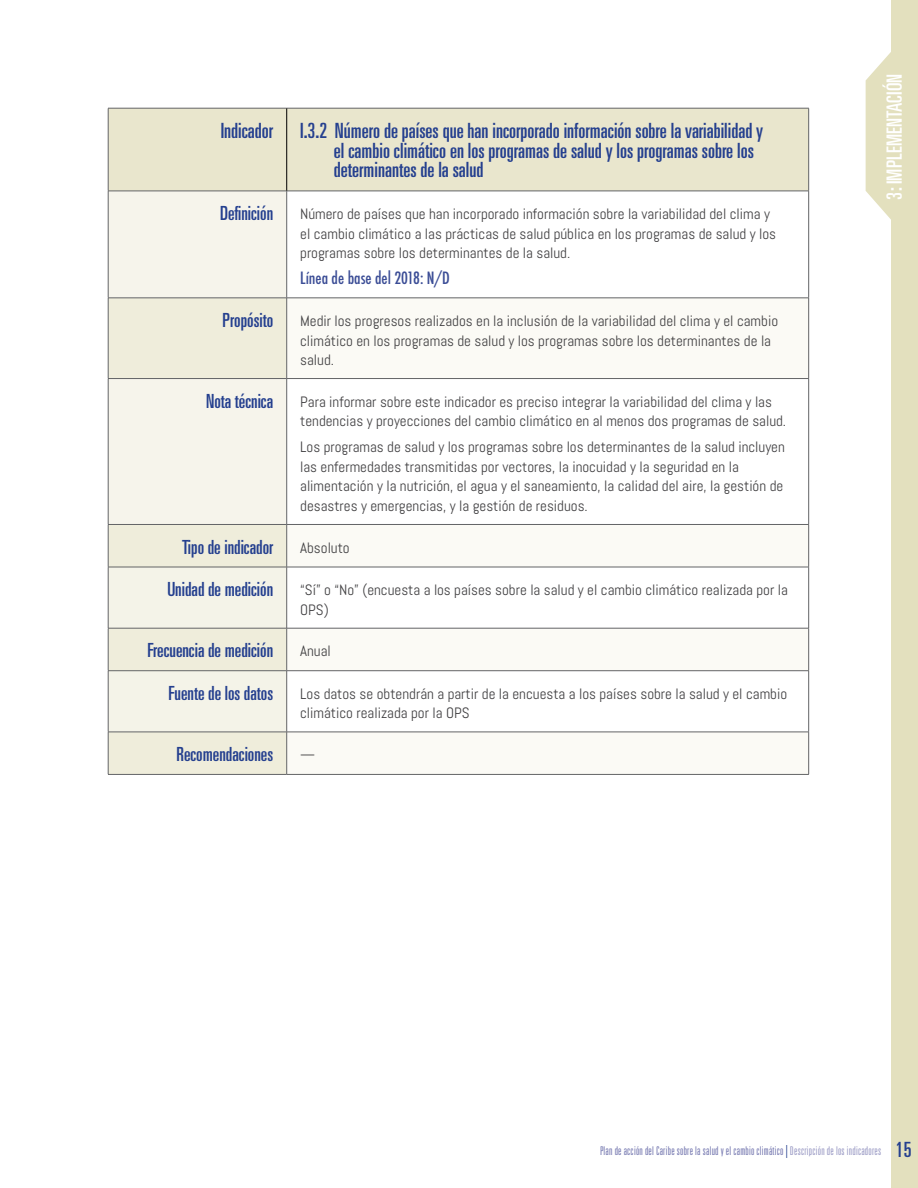
<style>
.page{position:relative;width:918px;height:1188px;background:#fff}
.page>*{position:absolute;margin:0;border:0;box-sizing:border-box;transform-origin:0 0}
.Table_left_column{font:ultra-condensed 21px/19.5px "Univers";color:#25408f}
.t1{font:ultra-condensed 21px "Univers";letter-spacing:.01em;color:#fff}
.Title_1_1{font:ultra-condensed 21px "Univers";color:#25408f}
.t2{font:ultra-condensed 19.5px "Univers";color:#25408f}
.t3{font:500 condensed 16.5px "Futura";color:#3b4d96}
.Table_right_column{font:15px/19.5px "Abel";color:#414042}
.Title_3{font:300 ultra-condensed 12px "Univers";letter-spacing:.02em;color:#7578b0}
.s1{font-weight:100;font-size:18px;color:#25408f}
.s2{color:#9b9bc5}
</style>
<div class="page">
<svg style="left:866px;top:0;width:52px;height:1188px;fill:#e3e0be"></svg>
<div style="left:109px;top:109px;width:699px;height:82px;background:#e9e6cd"></div>
<div style="left:109px;top:192px;width:177px;height:106px;background:#f6f4eb"></div>
<svg style="left:109px;top:299px;width:177px;height:475px;background:#f2f0e2"></svg>
<svg style="left:287px;top:299px;width:521px;height:475px"></svg>
<svg style="left:109px;top:568px;width:177px;height:164px;background:#f1f0e3"></svg>
<hr style="left:108px;top:108px;width:179px;height:1px;background:#636466">
<hr style="left:108px;top:108px;width:1px;height:83px;background:#636466">
<hr style="left:287px;top:108px;width:522px;height:1px;background:#636466">
<hr style="left:808px;top:108px;width:1px;height:83px;background:#636466">
<hr style="left:287px;top:191px;width:522px;height:1px;background:#636466">
<hr style="left:808px;top:191px;width:1px;height:107px;background:#636466">
<hr style="left:287px;top:298px;width:522px;height:1px;background:#636466">
<hr style="left:808px;top:298px;width:1px;height:80px;background:#636466">
<hr style="left:287px;top:378px;width:522px;height:1px;background:#636466">
<hr style="left:808px;top:379px;width:1px;height:145px;background:#636466">
<hr style="left:287px;top:524px;width:522px;height:1px;background:#636466">
<hr style="left:808px;top:525px;width:1px;height:42px;background:#636466">
<hr style="left:808px;top:628px;width:1px;height:43px;background:#636466">
<hr style="left:808px;top:732px;width:1px;height:42px;background:#636466">
<hr style="left:287px;top:774px;width:522px;height:1px;background:#636466">
<hr style="left:287px;top:567px;width:522px;height:1px;background:#636466">
<hr style="left:808px;top:567px;width:1px;height:61px;background:#636466">
<hr style="left:287px;top:628px;width:522px;height:1px;background:#636466">
<hr style="left:287px;top:670px;width:522px;height:1px;background:#636466">
<hr style="left:808px;top:671px;width:1px;height:61px;background:#636466">
<hr style="left:287px;top:732px;width:522px;height:1px;background:#636466">
<hr style="left:108px;top:191px;width:179px;height:1px;background:#636466">
<hr style="left:108px;top:191px;width:1px;height:107px;background:#636466">
<hr style="left:286px;top:191px;width:1px;height:107px;background:#636466">
<hr style="left:108px;top:298px;width:179px;height:1px;background:#636466">
<hr style="left:108px;top:298px;width:1px;height:80px;background:#636466">
<hr style="left:286px;top:298px;width:1px;height:80px;background:#636466">
<hr style="left:108px;top:378px;width:179px;height:1px;background:#636466">
<hr style="left:108px;top:379px;width:1px;height:145px;background:#636466">
<hr style="left:286px;top:379px;width:1px;height:145px;background:#636466">
<hr style="left:108px;top:524px;width:179px;height:1px;background:#636466">
<hr style="left:108px;top:525px;width:1px;height:42px;background:#636466">
<hr style="left:286px;top:525px;width:1px;height:42px;background:#636466">
<hr style="left:108px;top:567px;width:179px;height:1px;background:#636466">
<hr style="left:108px;top:567px;width:1px;height:61px;background:#636466">
<hr style="left:286px;top:567px;width:1px;height:61px;background:#636466">
<hr style="left:108px;top:628px;width:179px;height:1px;background:#636466">
<hr style="left:108px;top:628px;width:1px;height:43px;background:#636466">
<hr style="left:286px;top:628px;width:1px;height:43px;background:#636466">
<hr style="left:108px;top:670px;width:179px;height:1px;background:#636466">
<hr style="left:108px;top:671px;width:1px;height:61px;background:#636466">
<hr style="left:286px;top:671px;width:1px;height:61px;background:#636466">
<hr style="left:108px;top:732px;width:179px;height:1px;background:#636466">
<hr style="left:108px;top:732px;width:1px;height:42px;background:#636466">
<hr style="left:286px;top:732px;width:1px;height:42px;background:#636466">
<hr style="left:108px;top:774px;width:179px;height:1px;background:#636466">
<hr style="left:286px;top:108px;width:1px;height:83px;background:#000">
<div style="left:875px;top:66px;width:35px;height:140px;background:#e3e0be"></div>
<p class="Table_left_column" style="left:221px;top:121px;width:54px">Indicador</p>
<p class="Table_left_column" style="left:334px;top:121px;width:431px;text-indent:-34px">I.3.2 Número de países que han incorporado información sobre la variabilidad y el cambio climático en los programas de salud y los programas sobre los determinantes de la salud</p>
<p class="t2" style="left:220px;top:202px;width:55px">Definición</p>
<p class="Table_right_column" style="left:300px;top:204px;width:477px">Número de países que han incorporado información sobre la variabilidad del clima y el cambio climático a las prácticas de salud pública en los programas de salud y los programas sobre los determinantes de la salud.</p>
<p class="t3" style="left:300px;top:268px;width:151px">Línea de base del 2018: N/D</p>
<p class="t2" style="left:223px;top:309px;width:52px">Propósito</p>
<p class="Table_right_column" style="left:300px;top:311px;width:479px">Medir los progresos realizados en la inclusión de la variabilidad del clima y el cambio climático en los programas de salud y los programas sobre los determinantes de la salud.</p>
<p class="t2" style="left:206px;top:390px;width:69px">Nota técnica</p>
<p class="Table_right_column" style="left:300px;top:392px;width:487px">Para informar sobre este indicador es preciso integrar la variabilidad del clima y las tendencias y proyecciones del cambio climático en al menos dos programas de salud.</p>
<p class="Table_right_column" style="left:300px;top:438px;width:486px">Los programas de salud y los programas sobre los determinantes de la salud incluyen las enfermedades transmitidas por vectores, la inocuidad y la seguridad en la alimentación y la nutrición, el agua y el saneamiento, la calidad del aire, la gestión de desastres y emergencias, y la gestión de residuos.</p>
<p class="t2" style="left:182px;top:535px;width:93px">Tipo de indicador</p>
<p class="Table_right_column" style="left:300px;top:538px;width:51px">Absoluto</p>
<p class="t2" style="left:167px;top:578px;width:107px">Unidad de medición</p>
<p class="Table_right_column" style="left:300px;top:580px;width:489px">“Sí” o “No” (encuesta a los países sobre la salud y el cambio climático realizada por la<br>OPS)</p>
<p class="t2" style="left:147px;top:639px;width:127px">Frecuencia de medición</p>
<p class="Table_right_column" style="left:300px;top:642px;width:32px">Anual</p>
<p class="t2" style="left:168px;top:682px;width:106px">Fuente de los datos</p>
<p class="Table_right_column" style="left:300px;top:684px;width:489px">Los datos se obtendrán a partir de la encuesta a los países sobre la salud y el cambio climático realizada por la OPS</p>
<p class="t2" style="left:176px;top:743px;width:98px">Recomendaciones</p>
<p class="Table_right_column" style="left:300px;top:745px;width:16px">—</p>
<p class="t1" style="left:883px;top:200px;width:127px;rotate:-90deg">3: IMPLEMENTACIÓN</p>
<p class="Title_3" style="left:600px;top:1145px;width:283px">Plan de acción del Caribe sobre la salud y el cambio climático <span class="s1">I</span> <span class="s2">Descripción de los indicadores</span></p>
<p class="Title_1_1" style="left:896px;top:1138px;width:18px">15</p>
</div>
